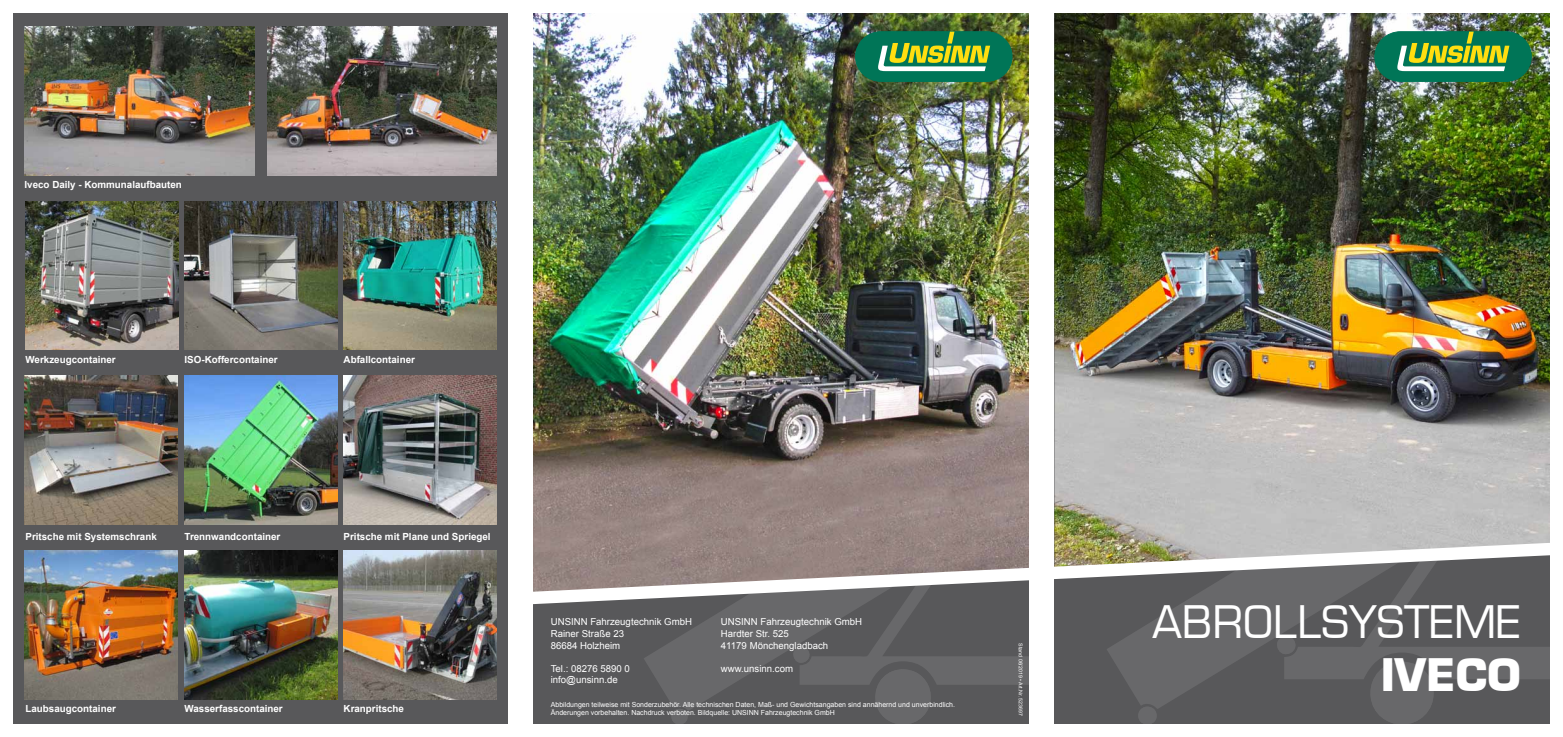
<style>
.page{position:relative;width:1563px;height:737px;background:#fff}
.page>*{position:absolute;margin:0;border:0;box-sizing:border-box;transform-origin:0 0}
.t1{font:43.75px "Eurostile LT";color:#fff}
.t2{font:700 43.75px "Eurostile LT";color:#fff}
.t3{font:700 9.8px "Arial";color:#fff}
.t4{font:9.62px/11.5px "Arial";color:#fff}
.t5{font:7px/7.9px "Arial";color:#fff}
.t6{font:5.25px "Arial";color:#fff}
</style>
<div class="page">
<div style="left:533px;top:604px;width:137px;height:120px;background:#58585a"></div>
<svg style="left:643px;top:604px;width:156px;height:107px;background:#606062"></svg>
<svg style="left:799px;top:604px;width:230px;height:31px;background:#5b5b5d"></svg>
<svg style="left:1106px;top:604px;width:178px;height:31px;background:#636365"></svg>
<svg style="left:1284px;top:604px;width:266px;height:31px;background:#5a5a5c"></svg>
<svg style="left:670px;top:635px;width:880px;height:89px;background:#5e5e60"></svg>
<img style="left:1054px;top:13px;width:496px;height:529px">
<div style="left:0;top:0;width:521px;height:737px;background:#58585a"></div>
<img style="left:533px;top:13px;width:496px;height:529px">
<svg style="left:533px;top:542px;width:1017px;height:62px"></svg>
<div style="left:0;top:0;width:1563px;height:12px;background:#fff"></div>
<div style="left:0;top:724px;width:1563px;height:13px;background:#fff"></div>
<div style="left:0;top:0;width:12px;height:737px;background:#fff"></div>
<div style="left:1029px;top:0;width:25px;height:737px;background:#fff"></div>
<div style="left:508px;top:0;width:25px;height:737px;background:#fff"></div>
<svg style="left:1374px;top:32px;width:157px;height:50px;background:#418f57"></svg>
<svg style="left:855px;top:32px;width:157px;height:50px;background:#418f56"></svg>
<img style="left:26px;top:201px;width:152px;height:149px">
<img style="left:185px;top:201px;width:152px;height:149px">
<img style="left:344px;top:201px;width:152px;height:149px">
<img style="left:25px;top:376px;width:152px;height:148px">
<img style="left:185px;top:376px;width:152px;height:148px">
<img style="left:344px;top:376px;width:152px;height:148px">
<img style="left:25px;top:550px;width:152px;height:149px">
<img style="left:185px;top:550px;width:152px;height:149px">
<img style="left:344px;top:550px;width:152px;height:149px">
<img style="left:267px;top:26px;width:229px;height:149px">
<img style="left:25px;top:26px;width:230px;height:149px">
<p class="t3" style="left:25px;top:178px;width:159px">Iveco Daily - Kommunalaufbauten</p>
<p class="t3" style="left:26px;top:353px;width:92px">Werkzeugcontainer</p>
<p class="t3" style="left:185px;top:353px;width:95px">ISO-Koffercontainer</p>
<p class="t3" style="left:344px;top:353px;width:73px">Abfallcontainer</p>
<p class="t3" style="left:26px;top:529px;width:133px">Pritsche mit Systemschrank</p>
<p class="t3" style="left:185px;top:529px;width:97px">Trennwandcontainer</p>
<p class="t3" style="left:344px;top:529px;width:149px">Pritsche mit Plane und Spriegel</p>
<p class="t3" style="left:26px;top:701px;width:92px">Laubsaugcontainer</p>
<p class="t3" style="left:185px;top:701px;width:100px">Wasserfasscontainer</p>
<p class="t3" style="left:344px;top:701px;width:62px">Kranpritsche</p>
<p class="t4" style="left:721px;top:616px;width:143px">UNSINN Fahrzeugtechnik GmbH<br>Hardter Str. 525<br>41179 Mönchengladbach</p>
<p class="t4" style="left:721px;top:662px;width:74px">www.unsinn.com</p>
<p class="t5" style="left:551px;top:701px;width:406px">Abbildungen teilweise mit Sonderzubehör. Alle technischen Daten, Maß- und Gewichtsangaben sind annähernd und unverbindlich.<br>Änderungen vorbehalten. Nachdruck verboten. Bildquelle: UNSINN Fahrzeugtechnik GmbH</p>
<p class="t4" style="left:551px;top:616px;width:143px">UNSINN Fahrzeugtechnik GmbH<br>Rainer Straße 23<br>86684 Holzheim</p>
<p class="t4" style="left:551px;top:662px;width:81px">Tel.: 08276 5890 0 info@unsinn.de</p>
<p class="t6" style="left:1024px;top:643px;width:74px;rotate:90deg">Stand 06/2019 • Art.Nr. 523697</p>
<h1 class="t1" style="left:1152px;top:596px;width:370px">ABROLLSYSTEME</h1>
<h1 class="t2" style="left:1380px;top:647px;width:142px">IVECO</h1>
</div>
